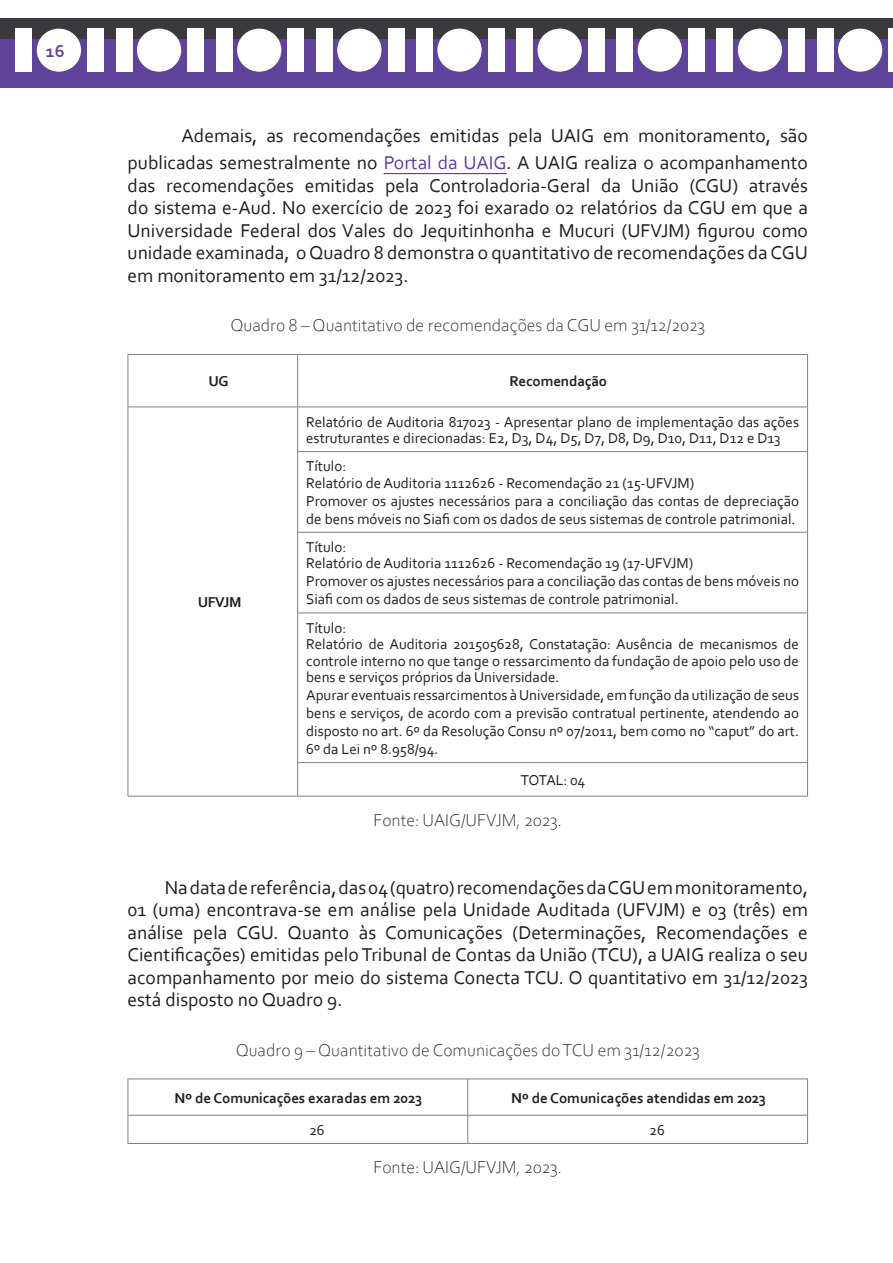
<style>
.page{position:relative;width:893px;height:1263px;background:#fff}
.page>*{position:absolute;margin:0;border:0;box-sizing:border-box;transform-origin:0 0}
.t1{font:19.5px/22.5px "Corbel";color:#231f20;text-align:justify}
.t2{font:300 18px "Corbel";color:#231f20}
.t3{font:700 18px "Corbel";color:#5f439b}
.t4{font:15px/16.5px "Corbel";color:#231f20}
.t5{font:700 15px "Corbel";letter-spacing:-.01em;color:#231f20}
.s1{color:#5f439b}
</style>
<div class="page">
<div style="left:0;top:19px;width:893px;height:40px;background:#3a393e"></div>
<div style="left:0;top:39px;width:893px;height:49px;background:#5f439b"></div>
<div style="left:16px;top:29px;width:16px;height:43px;background:#fff"></div>
<div style="left:87px;top:29px;width:17px;height:43px;background:#fff"></div>
<div style="left:37px;top:29px;width:44px;height:43px;background:#fff;border-radius:50%"></div>
<div style="left:116px;top:29px;width:16px;height:43px;background:#fff"></div>
<div style="left:188px;top:29px;width:16px;height:43px;background:#fff"></div>
<div style="left:137px;top:29px;width:44px;height:43px;background:#fff;border-radius:50%"></div>
<div style="left:216px;top:29px;width:16px;height:43px;background:#fff"></div>
<div style="left:288px;top:29px;width:16px;height:43px;background:#fff"></div>
<div style="left:237px;top:29px;width:44px;height:43px;background:#fff;border-radius:50%"></div>
<div style="left:316px;top:29px;width:16px;height:43px;background:#fff"></div>
<div style="left:388px;top:29px;width:16px;height:43px;background:#fff"></div>
<div style="left:337px;top:29px;width:44px;height:43px;background:#fff;border-radius:50%"></div>
<div style="left:416px;top:29px;width:17px;height:43px;background:#fff"></div>
<div style="left:488px;top:29px;width:16px;height:43px;background:#fff"></div>
<div style="left:437px;top:29px;width:45px;height:43px;background:#fff;border-radius:50%"></div>
<div style="left:516px;top:29px;width:17px;height:43px;background:#fff"></div>
<div style="left:588px;top:29px;width:16px;height:43px;background:#fff"></div>
<div style="left:537px;top:29px;width:45px;height:43px;background:#fff;border-radius:50%"></div>
<div style="left:617px;top:29px;width:16px;height:43px;background:#fff"></div>
<div style="left:688px;top:29px;width:17px;height:43px;background:#fff"></div>
<div style="left:638px;top:29px;width:44px;height:43px;background:#fff;border-radius:50%"></div>
<div style="left:717px;top:29px;width:16px;height:43px;background:#fff"></div>
<div style="left:788px;top:29px;width:17px;height:43px;background:#fff"></div>
<div style="left:738px;top:29px;width:44px;height:43px;background:#fff;border-radius:50%"></div>
<div style="left:817px;top:29px;width:16px;height:43px;background:#fff"></div>
<hr style="left:889px;top:29px;width:4px;height:43px;background:#fff">
<div style="left:838px;top:29px;width:44px;height:43px;background:#fff;border-radius:50%"></div>
<hr style="left:384px;top:173px;width:123px;height:1px;background:#5f439b">
<hr style="left:128px;top:354px;width:170px;height:1px;background:#808080">
<hr style="left:128px;top:355px;width:1px;height:51px;background:#808080">
<hr style="left:298px;top:354px;width:510px;height:1px;background:#808080">
<hr style="left:297px;top:355px;width:1px;height:51px;background:#808080">
<hr style="left:807px;top:355px;width:1px;height:51px;background:#808080">
<hr style="left:128px;top:406px;width:170px;height:1px;background:#808080">
<hr style="left:128px;top:407px;width:1px;height:45px;background:#808080">
<hr style="left:128px;top:452px;width:1px;height:80px;background:#808080">
<hr style="left:128px;top:532px;width:1px;height:81px;background:#808080">
<hr style="left:128px;top:613px;width:1px;height:150px;background:#808080">
<hr style="left:128px;top:763px;width:1px;height:33px;background:#808080">
<hr style="left:128px;top:796px;width:170px;height:1px;background:#808080">
<hr style="left:298px;top:406px;width:510px;height:1px;background:#808080">
<hr style="left:297px;top:407px;width:1px;height:44px;background:#808080">
<hr style="left:807px;top:407px;width:1px;height:44px;background:#808080">
<hr style="left:297px;top:451px;width:511px;height:1px;background:#808080">
<hr style="left:297px;top:452px;width:1px;height:80px;background:#808080">
<hr style="left:807px;top:452px;width:1px;height:80px;background:#808080">
<hr style="left:297px;top:532px;width:511px;height:1px;background:#808080">
<hr style="left:297px;top:533px;width:1px;height:79px;background:#808080">
<hr style="left:807px;top:533px;width:1px;height:79px;background:#808080">
<hr style="left:297px;top:612px;width:511px;height:1px;background:#808080">
<hr style="left:297px;top:613px;width:1px;height:149px;background:#808080">
<hr style="left:807px;top:613px;width:1px;height:149px;background:#808080">
<hr style="left:297px;top:762px;width:511px;height:1px;background:#808080">
<hr style="left:297px;top:763px;width:1px;height:33px;background:#808080">
<hr style="left:807px;top:763px;width:1px;height:33px;background:#808080">
<hr style="left:298px;top:796px;width:510px;height:1px;background:#808080">
<hr style="left:128px;top:1078px;width:340px;height:1px;background:#808080">
<hr style="left:128px;top:1079px;width:1px;height:36px;background:#808080">
<hr style="left:468px;top:1078px;width:340px;height:1px;background:#808080">
<hr style="left:467px;top:1079px;width:1px;height:36px;background:#808080">
<hr style="left:807px;top:1079px;width:1px;height:36px;background:#808080">
<hr style="left:128px;top:1115px;width:340px;height:1px;background:#808080">
<svg style="left:128px;top:1115px;width:1px;height:28px"></svg>
<hr style="left:468px;top:1115px;width:340px;height:1px;background:#808080">
<svg style="left:467px;top:1115px;width:1px;height:28px"></svg>
<svg style="left:807px;top:1115px;width:1px;height:28px"></svg>
<hr style="left:128px;top:1143px;width:340px;height:1px;background:#808080">
<hr style="left:468px;top:1143px;width:340px;height:1px;background:#808080">
<p class="t3" style="left:46px;top:40px;width:20px">16</p>
<h1 class="t1" style="left:128px;top:122px;width:682px;line-height:27px;text-align:right">Ademais, as recomendações emitidas pela UAIG em monitoramento, são publicadas semestralmente no <span class="s1">Portal da UAIG</span>. A UAIG realiza o acompanhamento</h1>
<p class="t1" style="left:128px;top:173px;width:682px">das recomendações emitidas pela Controladoria-Geral da União (CGU) através do sistema e-Aud. No exercício de 2023 foi exarado 02 relatórios da CGU em que a Universidade Federal dos Vales do Jequitinhonha e Mucuri (UFVJM) figurou como unidade examinada, o Quadro 8 demonstra o quantitativo de recomendações da CGU em monitoramento em 31/12/2023.</p>
<p class="t2" style="left:230px;top:313px;width:476px">Quadro 8 – Quantitativo de recomendações da CGU em 31/12/2023</p>
<p class="t5" style="left:208px;top:372px;width:22px">UG</p>
<p class="t5" style="left:510px;top:372px;width:99px">Recomendação</p>
<p class="t5" style="left:198px;top:593px;width:45px">UFVJM</p>
<p class="t4" style="left:306px;top:413px;width:494px">Relatório de Auditoria 817023 - Apresentar plano de implementação das ações estruturantes e direcionadas: E2, D3, D4, D5, D7, D8, D9, D10, D11, D12 e D13</p>
<p class="t4" style="left:306px;top:458px;width:390px">Título:<br>Relatório de Auditoria 1112626 - Recomendação 21 (15-UFVJM)</p>
<p class="t4" style="left:306px;top:491px;width:494px;line-height:18px">Promover os ajustes necessários para a conciliação das contas de depreciação de bens móveis no Siafi com os dados de seus sistemas de controle patrimonial.</p>
<p class="t4" style="left:306px;top:538px;width:389px">Título:<br>Relatório de Auditoria 1112626 - Recomendação 19 (17-UFVJM)</p>
<p class="t4" style="left:306px;top:572px;width:494px;line-height:18px">Promover os ajustes necessários para a conciliação das contas de bens móveis no<br>Siafi com os dados de seus sistemas de controle patrimonial.</p>
<p class="t4" style="left:306px;top:619px;width:494px">Título:<br>Relatório de Auditoria 201505628, Constatação: Ausência de mecanismos de controle interno no que tange o ressarcimento da fundação de apoio pelo uso de bens e serviços próprios da Universidade.</p>
<p class="t4" style="left:306px;top:686px;width:494px;line-height:18px;text-align:justify">Apurar eventuais ressarcimentos à Universidade, em função da utilização de seus bens e serviços, de acordo com a previsão contratual pertinente, atendendo ao disposto no art. 6º da Resolução Consu nº 07/2011, bem como no “caput” do art.<br>6º da Lei nº 8.958/94.</p>
<p class="t4" style="left:521px;top:771px;width:66px">TOTAL: 04</p>
<p class="t2" style="left:374px;top:808px;width:190px">Fonte: UAIG/UFVJM, 2023.</p>
<p class="t1" style="left:128px;top:875px;width:682px;text-indent:37px">Na data de referência, das 04 (quatro) recomendações da CGU em monitoramento, 01 (uma) encontrava-se em análise pela Unidade Auditada (UFVJM) e 03 (três) em análise pela CGU. Quanto às Comunicações (Determinações, Recomendações e Cientificações) emitidas pelo Tribunal de Contas da União (TCU), a UAIG realiza o seu acompanhamento por meio do sistema Conecta TCU. O quantitativo em 31/12/2023 está disposto no Quadro 9.</p>
<p class="t2" style="left:236px;top:1038px;width:466px">Quadro 9 – Quantitativo de Comunicações do TCU em 31/12/2023</p>
<p class="t5" style="left:175px;top:1088px;width:249px">Nº de Comunicações exaradas em 2023</p>
<p class="t5" style="left:511px;top:1088px;width:256px">Nº de Comunicações atendidas em 2023</p>
<p class="t4" style="left:309px;top:1121px;width:17px">26</p>
<p class="t4" style="left:649px;top:1121px;width:17px">26</p>
<p class="t2" style="left:374px;top:1156px;width:190px">Fonte: UAIG/UFVJM, 2023.</p>
</div>
